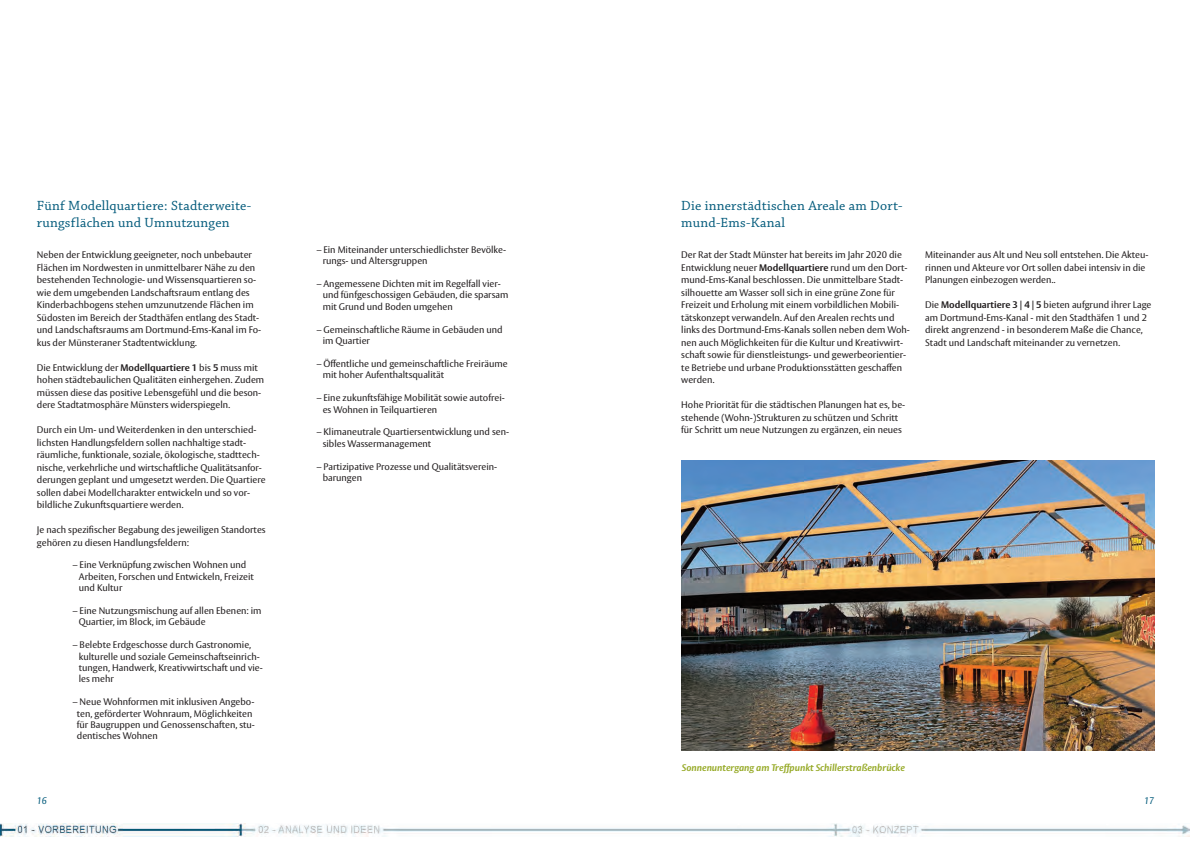
<style>
.page{position:relative;width:1191px;height:842px;background:#fff}
.page>*{position:absolute;margin:0;border:0;box-sizing:border-box;transform-origin:0 0}
.t1{font:14px/16.8px "Chaparral Pro";letter-spacing:.015em;color:#00597a}
.t2{font:9.5px/12.5px "Vesta Pro";color:#231f20}
.t3{font:italic 700 9.5px "Vesta Pro";color:#97aa28}
.t4{font:italic 9.5px "Vesta Pro";color:#00597a}
.s1{font-weight:700}
</style>
<div class="page">
<img style="left:682px;top:461px;width:472px;height:289px">
<img style="left:1px;top:823px;width:1188px;height:14px">
<h2 class="t1" style="left:37px;top:199px;width:216px">Fünf Modellquartiere: Stadterweite&shy;rungsflächen und Umnutzungen</h2>
<p class="t2" style="left:37px;top:249px;width:226px">Neben der Entwicklung geeigneter, noch unbebauter Flächen im Nordwesten in unmittelbarer Nähe zu den bestehenden Technologie- und Wissensquartieren so&shy;wie dem umgebenden Landschaftsraum entlang des Kinderbachbogens stehen umzunutzende Flächen im Südosten im Bereich der Stadthäfen entlang des Stadt&shy;und Landschaftsraums am Dortmund-Ems-Kanal im Fo&shy;kus der Münsteraner Stadtentwicklung.</p>
<p class="t2" style="left:37px;top:362px;width:229px">Die Entwicklung der <span class="s1">Modellquartiere 1</span> bis <span class="s1">5</span> muss mit hohen städtebaulichen Qualitäten einhergehen. Zudem müssen diese das positive Lebensgefühl und die beson&shy;dere Stadtatmosphäre Münsters widerspiegeln.</p>
<p class="t2" style="left:37px;top:424px;width:230px">Durch ein Um- und Weiterdenken in den unterschied&shy;lichsten Handlungsfeldern sollen nachhaltige stadt&shy;räumliche, funktionale, soziale, ökologische, stadttech&shy;nische, verkehrliche und wirtschaftliche Qualitätsanfor&shy;derungen geplant und umgesetzt werden. Die Quartiere sollen dabei Modellcharakter entwickeln und so vor&shy;bildliche Zukunftsquartiere werden.</p>
<p class="t2" style="left:37px;top:524px;width:230px">Je nach spezifischer Begabung des jeweiligen Standortes gehören zu diesen Handlungsfeldern:</p>
<p class="t2" style="left:79px;top:560px;width:177px;line-height:11.4px;text-indent:-6px">– Eine Verknüpfung zwischen Wohnen und<br>Arbeiten, Forschen und Entwickeln, Freizeit und Kultur</p>
<p class="t2" style="left:79px;top:606px;width:184px;line-height:11.4px;text-indent:-6px">– Eine Nutzungsmischung auf allen Ebenen: im<br>Quartier, im Block, im Gebäude</p>
<p class="t2" style="left:79px;top:640px;width:185px;line-height:11.4px;text-indent:-6px">– Belebte Erdgeschosse durch Gastronomie, kulturelle und soziale Gemeinschaftseinrich&shy;tungen, Handwerk, Kreativwirtschaft und vie&shy;les mehr</p>
<p class="t2" style="left:77px;top:697px;width:180px;line-height:11.4px;text-indent:-4px">– Neue Wohnformen mit inklusiven Angebo&shy;ten, geförderter Wohnraum, Möglichkeiten für Baugruppen und Genossenschaften, stu&shy;dentisches Wohnen</p>
<p class="t2" style="left:323px;top:245px;width:185px;line-height:11.4px;text-indent:-6px">– Ein Miteinander unterschiedlichster Bevölke&shy;rungs- und Altersgruppen</p>
<p class="t2" style="left:323px;top:279px;width:187px;line-height:11.4px;text-indent:-6px">– Angemessene Dichten mit im Regelfall vier&shy;und fünfgeschossigen Gebäuden, die sparsam mit Grund und Boden umgehen</p>
<p class="t2" style="left:323px;top:324px;width:181px;line-height:11.4px;text-indent:-6px">– Gemeinschaftliche Räume in Gebäuden und im Quartier</p>
<p class="t2" style="left:323px;top:359px;width:186px;line-height:11.4px;text-indent:-6px">– Öffentliche und gemeinschaftliche Freiräume mit hoher Aufenthaltsqualität</p>
<p class="t2" style="left:323px;top:393px;width:184px;line-height:11.4px;text-indent:-6px">– Eine zukunftsfähige Mobilität sowie autofrei&shy;es Wohnen in Teilquartieren</p>
<p class="t2" style="left:323px;top:427px;width:188px;line-height:11.4px;text-indent:-6px">– Klimaneutrale Quartiersentwicklung und sen&shy;sibles Wassermanagement</p>
<p class="t2" style="left:323px;top:461px;width:176px;line-height:11.4px;text-indent:-6px">– Partizipative Prozesse und Qualitätsverein&shy;barungen</p>
<h2 class="t1" style="left:681px;top:199px;width:223px">Die innerstädtischen Areale am Dort&shy;mund-Ems-Kanal</h2>
<p class="t2" style="left:681px;top:249px;width:230px">Der Rat der Stadt Münster hat bereits im Jahr 2020 die Entwicklung neuer <span class="s1">Modellquartiere</span> rund um den Dort&shy;mund-Ems-Kanal beschlossen. Die unmittelbare Stadt&shy;silhouette am Wasser soll sich in eine grüne Zone für Freizeit und Erholung mit einem vorbildlichen Mobili&shy;tätskonzept verwandeln. Auf den Arealen rechts und links des Dortmund-Ems-Kanals sollen neben dem Woh&shy;nen auch Möglichkeiten für die Kultur und Kreativwirt&shy;schaft sowie für dienstleistungs- und gewerbeorientier&shy;te Betriebe und urbane Produktionsstätten geschaffen werden.</p>
<p class="t2" style="left:681px;top:399px;width:225px">Hohe Priorität für die städtischen Planungen hat es, be&shy;stehende (Wohn-)Strukturen zu schützen und Schritt für Schritt um neue Nutzungen zu ergänzen, ein neues</p>
<p class="t2" style="left:925px;top:249px;width:225px">Miteinander aus Alt und Neu soll entstehen. Die Akteu&shy;rinnen und Akteure vor Ort sollen dabei intensiv in die<br>Planungen einbezogen werden..</p>
<p class="t2" style="left:925px;top:299px;width:228px">Die <span class="s1">Modellquartiere 3 | 4 | 5</span> bieten aufgrund ihrer Lage am Dortmund-Ems-Kanal - mit den Stadthäfen 1 und 2 direkt angrenzend - in besonderem Maße die Chance, Stadt und Landschaft miteinander zu vernetzen.</p>
<p class="t3" style="left:682px;top:763px;width:224px">Sonnenuntergang am Treffpunkt Schillerstraßenbrücke</p>
<p class="t4" style="left:37px;top:797px;width:11px">16</p>
<p class="t4" style="left:1144px;top:797px;width:11px">17</p>
</div>
